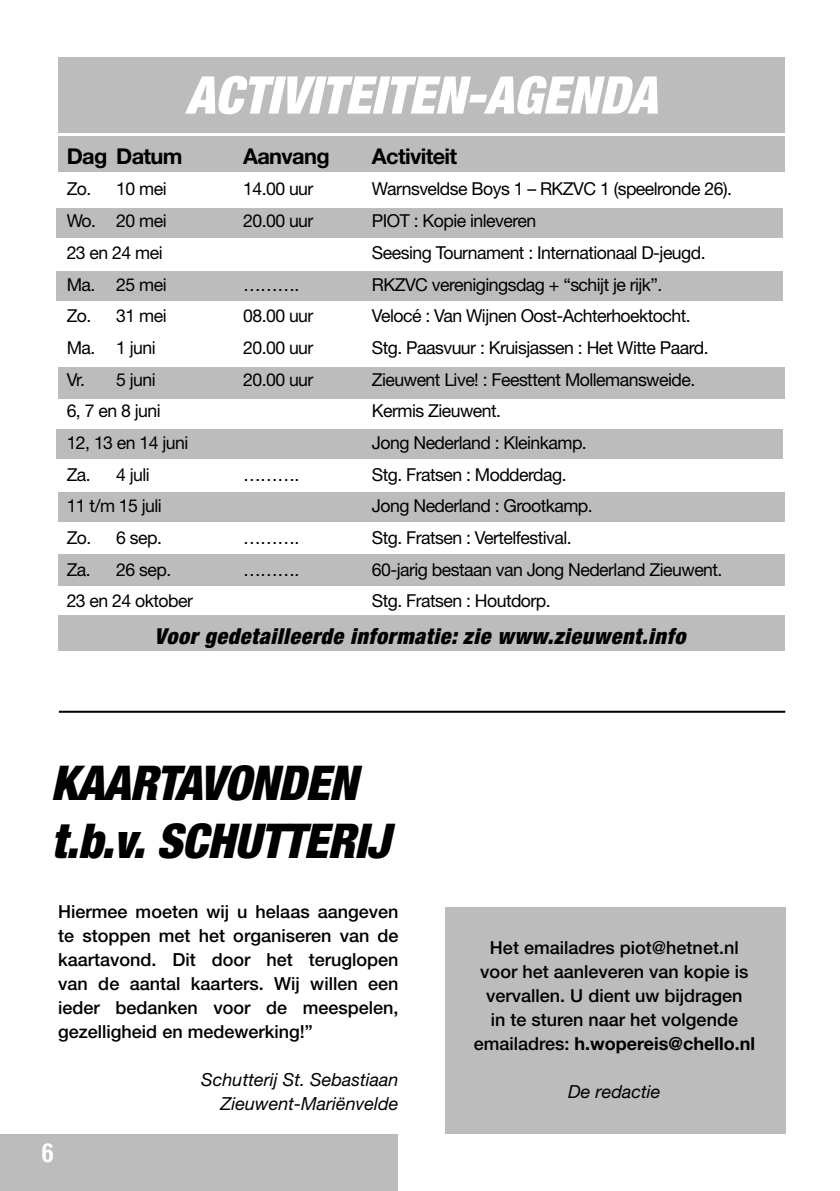
<style>
.page{position:relative;width:840px;height:1191px;background:#fff}
.page>*{position:absolute;margin:0;border:0;box-sizing:border-box;transform-origin:0 0}
.t1{font:italic 900 condensed 52px "Helvetica Neue";color:#fff}
.t2{font:italic 900 condensed 48px/58px "Helvetica Neue";letter-spacing:-.01em;color:#000}
.t3{font:700 condensed 26px "Helvetica Rounded";color:#fff}
.t4{font:italic 900 condensed 22px "Helvetica Neue";letter-spacing:.03em;color:#000}
.t5{font:700 21.8px "Helvetica Neue";letter-spacing:-.03em;color:#000}
.t6{font:500 18px/24px "Helvetica Neue";color:#000;text-align:justify}
.t7{font:italic 18px/24px "Helvetica Neue";color:#000;text-align:right}
.t8{font:17.8px "Helvetica Neue";letter-spacing:-.03em;color:#000}
.s1{font-weight:700}
</style>
<div class="page">
<div style="left:58px;top:615px;width:726px;height:36px;background:#bcbcbd"></div>
<div style="left:58px;top:137px;width:726px;height:35px;background:#bcbcbd"></div>
<div style="left:58px;top:57px;width:726px;height:75px;background:#bcbcbd"></div>
<div style="left:57px;top:208px;width:725px;height:30px;background:#bcbcbd"></div>
<div style="left:57px;top:271px;width:725px;height:29px;background:#bcbcbd"></div>
<div style="left:58px;top:367px;width:726px;height:31px;background:#bcbcbd"></div>
<div style="left:57px;top:429px;width:725px;height:30px;background:#bcbcbd"></div>
<div style="left:58px;top:492px;width:726px;height:29px;background:#bcbcbd"></div>
<div style="left:58px;top:554px;width:726px;height:31px;background:#bcbcbd"></div>
<div style="left:0;top:1134px;width:397px;height:57px;background:#bcbcbd"></div>
<hr style="left:59px;top:710px;width:725px;height:2px;background:#000">
<div style="left:444px;top:907px;width:340px;height:227px;background:#bcbcbd"></div>
<h1 class="t1" style="left:186px;top:63px;width:472px">ACTIVITEITEN-AGENDA</h1>
<p class="t5" style="left:67px;top:142px;width:117px">Dag Datum</p>
<p class="t5" style="left:243px;top:142px;width:88px">Aanvang</p>
<p class="t5" style="left:372px;top:142px;width:87px">Activiteit</p>
<p class="t8" style="left:67px;top:178px;width:101px">Zo. 10 mei</p>
<p class="t8" style="left:243px;top:178px;width:72px">14.00 uur</p>
<p class="t8" style="left:372px;top:178px;width:361px">Warnsveldse Boys 1 – RKZVC 1 (speelronde 26).</p>
<p class="t8" style="left:67px;top:210px;width:101px">Wo. 20 mei</p>
<p class="t8" style="left:243px;top:210px;width:72px">20.00 uur</p>
<p class="t8" style="left:372px;top:210px;width:166px">PIOT : Kopie inleveren</p>
<p class="t8" style="left:67px;top:242px;width:97px">23 en 24 mei</p>
<p class="t8" style="left:372px;top:242px;width:335px">Seesing Tournament : Internationaal D-jeugd.</p>
<p class="t8" style="left:67px;top:273px;width:101px">Ma. 25 mei</p>
<p class="t8" style="left:243px;top:273px;width:58px">……….</p>
<p class="t8" style="left:372px;top:273px;width:292px">RKZVC verenigingsdag + “schijt je rijk”.</p>
<p class="t8" style="left:67px;top:305px;width:101px">Zo. 31 mei</p>
<p class="t8" style="left:243px;top:305px;width:72px">08.00 uur</p>
<p class="t8" style="left:372px;top:305px;width:320px">Velocé : Van Wijnen Oost-Achterhoektocht.</p>
<p class="t8" style="left:67px;top:337px;width:91px">Ma. 1 juni</p>
<p class="t8" style="left:243px;top:337px;width:72px">20.00 uur</p>
<p class="t8" style="left:372px;top:337px;width:338px">Stg. Paasvuur : Kruisjassen : Het Witte Paard.</p>
<p class="t8" style="left:67px;top:369px;width:91px">Vr. 5 juni</p>
<p class="t8" style="left:243px;top:369px;width:72px">20.00 uur</p>
<p class="t8" style="left:372px;top:369px;width:325px">Zieuwent Live! : Feesttent Mollemansweide.</p>
<p class="t8" style="left:67px;top:400px;width:95px">6, 7 en 8 juni</p>
<p class="t8" style="left:372px;top:400px;width:130px">Kermis Zieuwent.</p>
<p class="t8" style="left:67px;top:432px;width:123px">12, 13 en 14 juni</p>
<p class="t8" style="left:372px;top:432px;width:216px">Jong Nederland : Kleinkamp.</p>
<p class="t8" style="left:67px;top:464px;width:85px">Za. 4 juli</p>
<p class="t8" style="left:243px;top:464px;width:58px">……….</p>
<p class="t8" style="left:372px;top:464px;width:196px">Stg. Fratsen : Modderdag.</p>
<p class="t8" style="left:67px;top:495px;width:97px">11 t/m 15 juli</p>
<p class="t8" style="left:372px;top:495px;width:222px">Jong Nederland : Grootkamp.</p>
<p class="t8" style="left:67px;top:527px;width:97px">Zo. 6 sep.</p>
<p class="t8" style="left:243px;top:527px;width:58px">……….</p>
<p class="t8" style="left:372px;top:527px;width:201px">Stg. Fratsen : Vertelfestival.</p>
<p class="t8" style="left:67px;top:559px;width:106px">Za. 26 sep.</p>
<p class="t8" style="left:243px;top:559px;width:58px">……….</p>
<p class="t8" style="left:372px;top:559px;width:352px">60-jarig bestaan van Jong Nederland Zieuwent.</p>
<p class="t8" style="left:67px;top:590px;width:128px">23 en 24 oktober</p>
<p class="t8" style="left:372px;top:590px;width:180px">Stg. Fratsen : Houtdorp.</p>
<p class="t4" style="left:154px;top:623px;width:532px">Voor gedetailleerde informatie: zie www.zieuwent.info</p>
<h2 class="t2" style="left:51px;top:753px;width:340px">KAARTAVONDEN t.b.v. SCHUTTERIJ</h2>
<p class="t6" style="left:58px;top:899px;width:342px">Hiermee moeten wij u helaas aangeven te stoppen met het organiseren van de kaartavond. Dit door het teruglopen van de aantal kaarters. Wij willen een ieder bedanken voor de meespelen, gezelligheid en medewerking!”</p>
<p class="t7" style="left:201px;top:1067px;width:199px">Schutterij St. Sebastiaan<br>Zieuwent-Mariënvelde</p>
<h3 class="t3" style="left:41px;top:1137px;width:14px">6</h3>
<p class="t6" style="left:473px;top:935px;width:283px;text-align:center">Het emailadres piot@hetnet.nl voor het aanleveren van kopie is vervallen. U dient uw bijdragen<br>in te sturen naar het volgende emailadres: <span class="s1">h.wopereis@chello.nl</span></p>
<p class="t7" style="left:568px;top:1079px;width:94px">De redactie</p>
</div>
